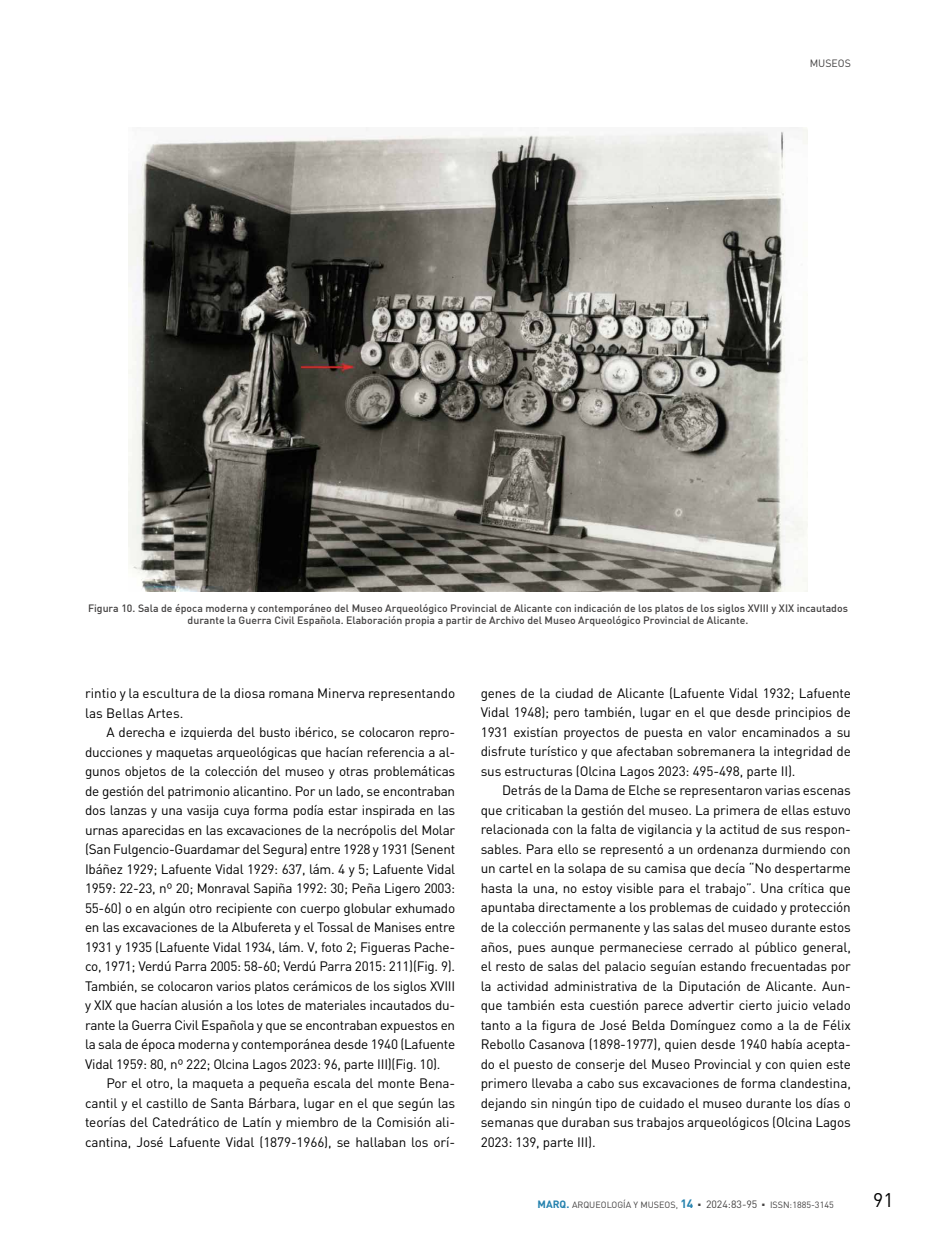
<style>
.page{position:relative;width:936px;height:1234px;background:#fff}
.page>*{position:absolute;margin:0;border:0;box-sizing:border-box;transform-origin:0 0}
.t1{font:19.5px "DIN";color:#000}
.t2{font:13.5px/19.5px "DIN";letter-spacing:-.01em;color:#000;text-align:justify}
.t3{font:500 10.5px/12.6px "DIN";color:#434141;text-align:center}
.t4{font:10.5px "DIN";color:#434141}
.t5{font:9px "DIN";color:#434141}
.s1{font-weight:700;font-size:10.5px;color:#2582ae}
.s2{font-weight:700;font-size:12px;color:#2582ae}
.s3{font-size:10.5px}
</style>
<div class="page">
<img style="left:128px;top:128px;width:679px;height:463px">
<p class="t4" style="left:809px;top:57px;width:43px">MUSEOS</p>
<p class="t3" style="left:88px;top:601px;width:761px">Figura 10. Sala de época moderna y contemporáneo del Museo Arqueológico Provincial de Alicante con indicación de los platos de los siglos XVIII y XIX incautados durante la Guerra Civil Española. Elaboración propia a partir de Archivo del Museo Arqueológico Provincial de Alicante.</p>
<p class="t2" style="left:85px;top:683px;width:371px">rintio y la escultura de la diosa romana Minerva representando las Bellas Artes.</p>
<p class="t2" style="left:85px;top:722px;width:371px;text-indent:21px">A derecha e izquierda del busto ibérico, se colocaron repro&shy;ducciones y maquetas arqueológicas que hacían referencia a al&shy;gunos objetos de la colección del museo y otras problemáticas de gestión del patrimonio alicantino. Por un lado, se encontraban dos lanzas y una vasija cuya forma podía estar inspirada en las urnas aparecidas en las excavaciones de la necrópolis del Molar (San Fulgencio-Guardamar del Segura) entre 1928 y 1931 (Senent Ibáñez 1929; Lafuente Vidal 1929: 637, lám. 4 y 5; Lafuente Vidal 1959: 22-23, nº 20; Monraval Sapiña 1992: 30; Peña Ligero 2003:<br>55-60) o en algún otro recipiente con cuerpo globular exhumado en las excavaciones de la Albufereta y el Tossal de Manises entre 1931 y 1935 (Lafuente Vidal 1934, lám. V, foto 2; Figueras Pache&shy;co, 1971; Verdú Parra 2005: 58-60; Verdú Parra 2015: 211)(Fig. 9).<br>También, se colocaron varios platos cerámicos de los siglos XVIII y XIX que hacían alusión a los lotes de materiales incautados du&shy;rante la Guerra Civil Española y que se encontraban expuestos en la sala de época moderna y contemporánea desde 1940 (Lafuente Vidal 1959: 80, nº 222; Olcina Lagos 2023: 96, parte III)(Fig. 10).</p>
<p class="t2" style="left:85px;top:1073px;width:371px;text-indent:21px">Por el otro, la maqueta a pequeña escala del monte Bena&shy;cantil y el castillo de Santa Bárbara, lugar en el que según las teorías del Catedrático de Latín y miembro de la Comisión ali&shy;cantina, José Lafuente Vidal (1879-1966), se hallaban los orí-</p>
<p class="t2" style="left:480px;top:682px;width:371px">genes de la ciudad de Alicante (Lafuente Vidal 1932; Lafuente Vidal 1948); pero también, lugar en el que desde principios de 1931 existían proyectos de puesta en valor encaminados a su disfrute turístico y que afectaban sobremanera la integridad de sus estructuras (Olcina Lagos 2023: 495-498, parte II).</p>
<p class="t2" style="left:480px;top:780px;width:371px;text-indent:21px">Detrás de la Dama de Elche se representaron varias escenas que criticaban la gestión del museo. La primera de ellas estuvo relacionada con la falta de vigilancia y la actitud de sus respon&shy;sables. Para ello se representó a un ordenanza durmiendo con un cartel en la solapa de su camisa que decía “No despertarme hasta la una, no estoy visible para el trabajo”. Una crítica que apuntaba directamente a los problemas de cuidado y protección de la colección permanente y las salas del museo durante estos años, pues aunque permaneciese cerrado al público general, el resto de salas del palacio seguían estando frecuentadas por la actividad administrativa de la Diputación de Alicante. Aun&shy;que también esta cuestión parece advertir cierto juicio velado tanto a la figura de José Belda Domínguez como a la de Félix Rebollo Casanova (1898-1977), quien desde 1940 había acepta&shy;do el puesto de conserje del Museo Provincial y con quien este primero llevaba a cabo sus excavaciones de forma clandestina, dejando sin ningún tipo de cuidado el museo durante los días o semanas que duraban sus trabajos arqueológicos (Olcina Lagos 2023: 139, parte III).</p>
<p class="t5" style="left:537px;top:1199px;width:298px"><span class="s1">MARQ.</span> ARQUEOLOGÍA Y MUSEOS, <span class="s2">14</span> ○ <span class="s3">2024:83-95</span> ○ ISSN:1885-3145</p>
<h1 class="t1" style="left:873px;top:1187px;width:22px">91</h1>
</div>
